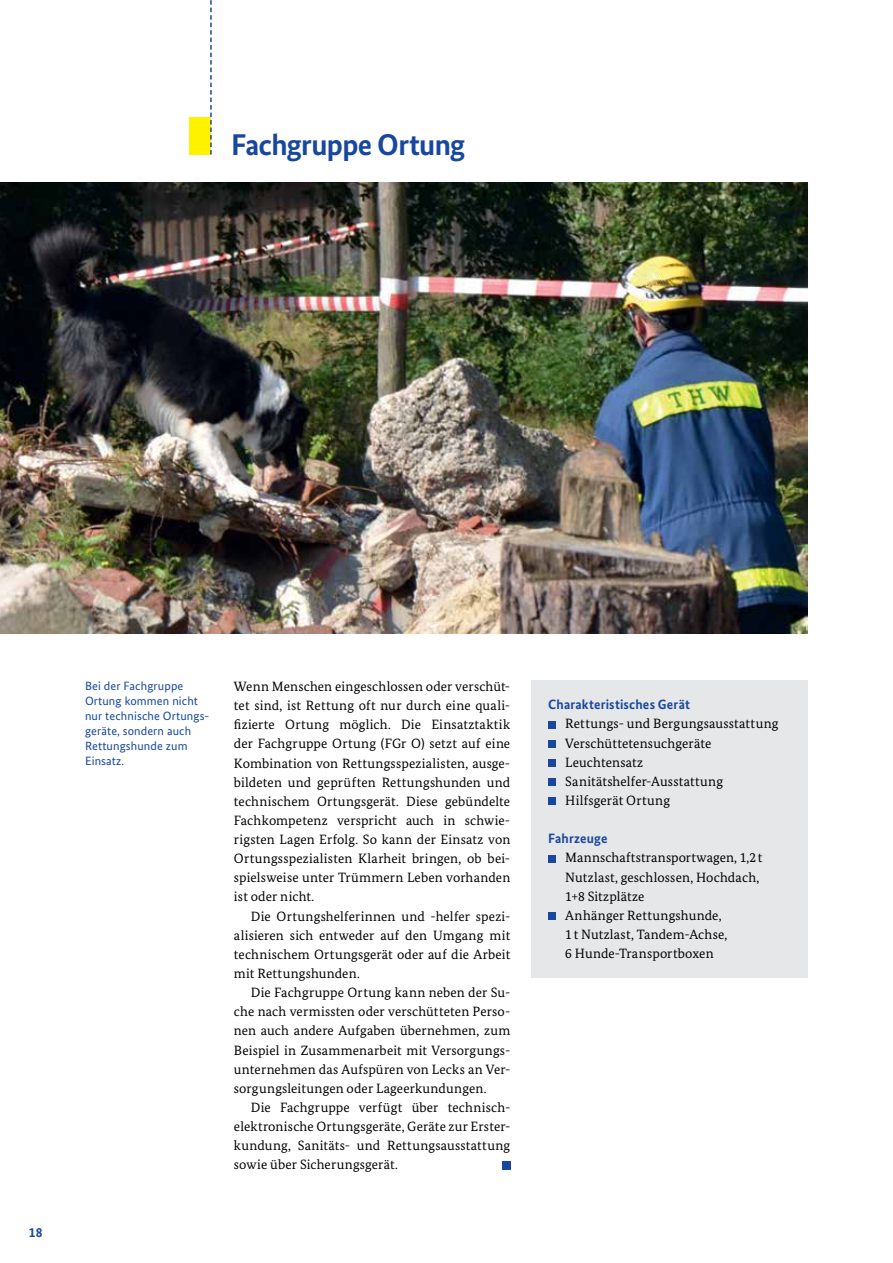
<style>
.page{position:relative;width:893px;height:1263px;background:#fff}
.page>*{position:absolute;margin:0;border:0;box-sizing:border-box;transform-origin:0 0}
.t1{font:700 30px "Bundes Sans";letter-spacing:-.025em;color:#17479e}
.t2{font:13.5px/19.2px "Bundes Serif";letter-spacing:.015em;color:#000;text-align:justify}
.t3{font:700 13.5px "Bundes Sans";letter-spacing:.01em;color:#17479e}
.t4{font:12px/15px "Bundes Sans";letter-spacing:.01em;color:#17479e}
</style>
<div class="page">
<img style="left:0;top:183px;width:808px;height:451px">
<div style="left:189px;top:117px;width:21px;height:38px;background:#fff200"></div>
<svg style="left:210px;top:0;width:2px;height:155px"></svg>
<div style="left:502px;top:1161px;width:8px;height:8px;background:#17479e"></div>
<div style="left:531px;top:681px;width:277px;height:297px;background:#e6e7e8"></div>
<div style="left:548px;top:721px;width:7px;height:7px;background:#17479e"></div>
<div style="left:548px;top:740px;width:7px;height:8px;background:#17479e"></div>
<div style="left:548px;top:760px;width:7px;height:7px;background:#17479e"></div>
<div style="left:548px;top:779px;width:7px;height:7px;background:#17479e"></div>
<div style="left:548px;top:798px;width:7px;height:7px;background:#17479e"></div>
<div style="left:548px;top:855px;width:7px;height:7px;background:#17479e"></div>
<div style="left:548px;top:913px;width:7px;height:7px;background:#17479e"></div>
<h1 class="t1" style="left:231px;top:127px;width:236px">Fachgruppe Ortung</h1>
<p class="t3" style="left:29px;top:1224px;width:15px">18</p>
<p class="t4" style="left:85px;top:678px;width:124px">Bei der Fachgruppe<br>Ortung kommen nicht nur technische Ortungs&shy;geräte, sondern auch<br>Rettungshunde zum<br>Einsatz.</p>
<p class="t2" style="left:234px;top:677px;width:278px">Wenn Menschen eingeschlossen oder verschüt&shy;tet sind, ist Rettung oft nur durch eine quali&shy;fizierte Ortung möglich. Die Einsatztaktik der Fachgruppe Ortung (FGr O) setzt auf eine Kombination von Rettungsspezialisten, ausge&shy;bildeten und geprüften Rettungshunden und technischem Ortungsgerät. Diese gebündelte Fachkompetenz verspricht auch in schwie&shy;rigsten Lagen Erfolg. So kann der Einsatz von Ortungsspezialisten Klarheit bringen, ob bei&shy;spielsweise unter Trümmern Leben vorhanden ist oder nicht.</p>
<p class="t2" style="left:234px;top:906px;width:278px;text-indent:17px">Die Ortungshelferinnen und -helfer spezi&shy;alisieren sich entweder auf den Umgang mit technischem Ortungsgerät oder auf die Arbeit mit Rettungshunden.</p>
<p class="t2" style="left:234px;top:983px;width:278px;text-indent:17px">Die Fachgruppe Ortung kann neben der Su&shy;che nach vermissten oder verschütteten Perso&shy;nen auch andere Aufgaben übernehmen, zum Beispiel in Zusammenarbeit mit Versorgungs&shy;unternehmen das Aufspüren von Lecks an Ver&shy;sorgungsleitungen oder Lageerkundungen.</p>
<p class="t2" style="left:234px;top:1097px;width:278px;text-indent:17px">Die Fachgruppe verfügt über technisch&shy;elektronische Ortungsgeräte, Geräte zur Erster&shy;kundung, Sanitäts- und Rettungsausstattung sowie über Sicherungsgerät.</p>
<p class="t3" style="left:548px;top:696px;width:143px">Charakteristisches Gerät</p>
<p class="t2" style="left:565px;top:714px;width:215px;text-align:left">Rettungs- und Bergungsausstattung<br>Verschüttetensuchgeräte<br>Leuchtensatz<br>Sanitätshelfer-Ausstattung<br>Hilfsgerät Ortung</p>
<p class="t3" style="left:548px;top:830px;width:61px">Fahrzeuge</p>
<p class="t2" style="left:565px;top:848px;width:199px;text-align:left">Mannschaftstransportwagen, 1,2t<br>Nutzlast, geschlossen, Hochdach,<br>1+8 Sitzplätze<br>Anhänger Rettungshunde,<br>1 t Nutzlast, Tandem-Achse,<br>6 Hunde-Transportboxen</p>
</div>
